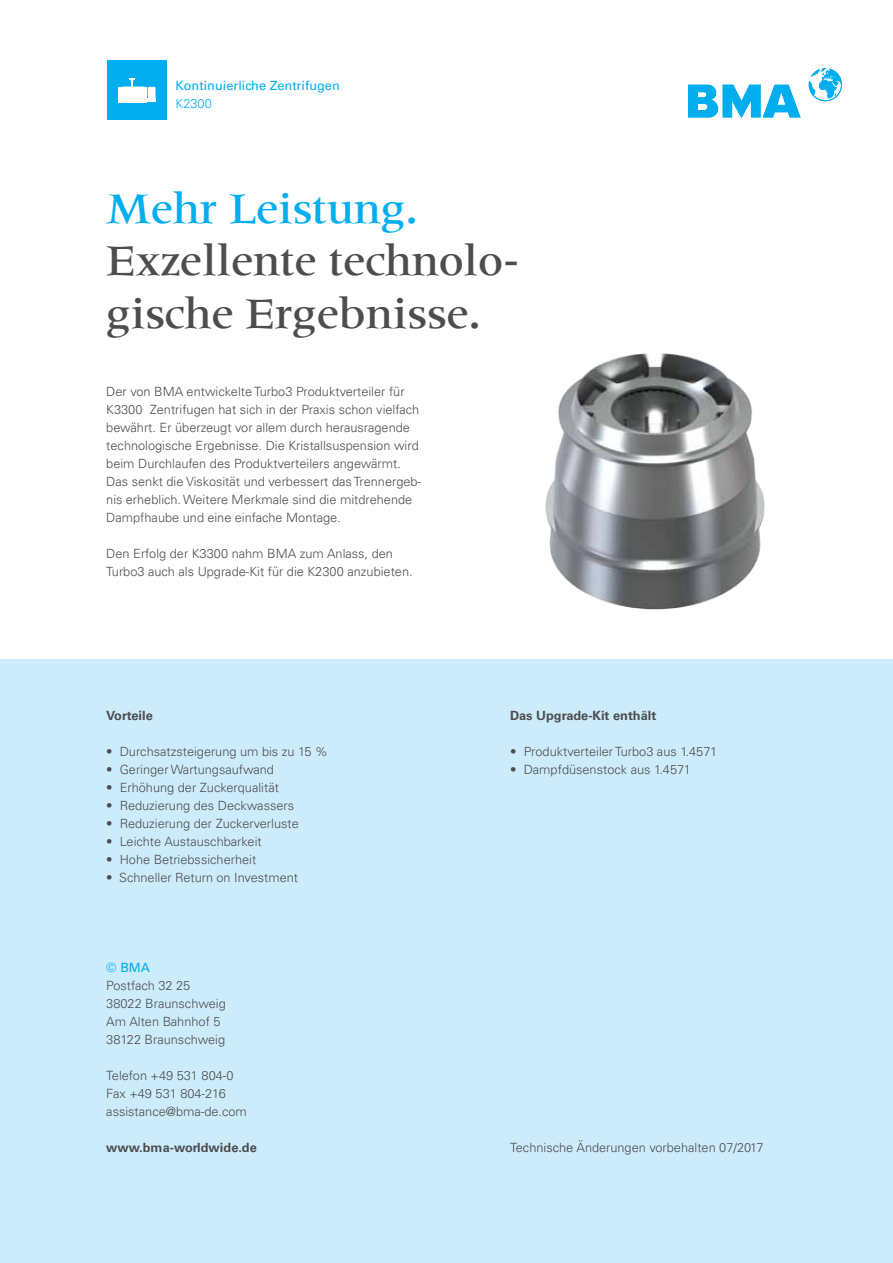
<style>
.page{position:relative;width:893px;height:1263px;background:#fff}
.page>*{position:absolute;margin:0;border:0;box-sizing:border-box;transform-origin:0 0}
.t1{font:500 45px/52.5px "Meridien Com";letter-spacing:-.01em;color:#4d4d4f}
.t2{font:500 45px "Meridien Com";letter-spacing:-.01em;color:#00aeef}
.t3{font:300 12.75px/18px "Univers LT Pro 45";color:#4d4d4f}
.t4{font:700 12.75px "Univers LT Pro 65";color:#4d4d4f}
.t5{font:12.75px "Univers LT Pro 55 Roman";color:#00aeef}
.t6{font:300 12.75px "Univers LT Pro 45";color:#00aeef}
</style>
<div class="page">
<div style="left:107px;top:60px;width:59px;height:60px;background:#00aeef"></div>
<div style="left:118px;top:87px;width:28px;height:16px;background:#fff"></div>
<svg style="left:121px;top:78px;width:24px;height:9px"></svg>
<hr style="left:146px;top:98px;width:10px;height:4px;background:#fff">
<div style="left:148px;top:87px;width:8px;height:11px;background:#fff"></div>
<div style="left:0;top:660px;width:893px;height:603px;background:#c7eafb"></div>
<svg style="left:688px;top:85px;width:112px;height:33px"></svg>
<svg style="left:809px;top:68px;width:33px;height:33px"></svg>
<img style="left:545px;top:353px;width:220px;height:257px">
<p class="t5" style="left:176px;top:77px;width:166px">Kontinuierliche Zentrifugen</p>
<p class="t6" style="left:176px;top:95px;width:38px">K2300</p>
<h1 class="t2" style="left:106px;top:181px;width:313px">Mehr Leistung.</h1>
<h1 class="t1" style="left:106px;top:234px;width:415px">Exzellente technolo&shy;gische Ergebnisse.</h1>
<p class="t3" style="left:106px;top:382px;width:316px">Der von BMA entwickelte Turbo3 Produktverteiler für K3300 Zentrifugen hat sich in der Praxis schon vielfach bewährt. Er überzeugt vor allem durch herausragende technologische Ergebnisse. Die Kristallsuspension wird beim Durchlaufen des Produktverteilers angewärmt.<br>Das senkt die Viskosität und verbessert das Trennergeb&shy;nis erheblich. Weitere Merkmale sind die mitdrehende Dampfhaube und eine einfache Montage.</p>
<p class="t3" style="left:106px;top:544px;width:308px">Den Erfolg der K3300 nahm BMA zum Anlass, den<br>Turbo3 auch als Upgrade-Kit für die K2300 anzubieten.</p>
<p class="t4" style="left:106px;top:707px;width:48px">Vorteile</p>
<p class="t3" style="left:106px;top:742px;width:223px">• Durchsatzsteigerung um bis zu 15 %</p>
<p class="t3" style="left:106px;top:760px;width:169px">• Geringer Wartungsaufwand</p>
<p class="t3" style="left:106px;top:778px;width:174px">• Erhöhung der Zuckerqualität</p>
<p class="t3" style="left:106px;top:796px;width:189px">• Reduzierung des Deckwassers</p>
<p class="t3" style="left:106px;top:814px;width:194px">• Reduzierung der Zuckerverluste</p>
<p class="t3" style="left:106px;top:832px;width:157px">• Leichte Austauschbarkeit</p>
<p class="t3" style="left:106px;top:850px;width:151px">• Hohe Betriebssicherheit</p>
<p class="t3" style="left:106px;top:868px;width:193px">• Schneller Return on Investment</p>
<p class="t5" style="left:106px;top:959px;width:45px">© BMA</p>
<p class="t3" style="left:106px;top:976px;width:121px">Postfach 32 25<br>38022 Braunschweig<br>Am Alten Bahnhof 5<br>38122 Braunschweig</p>
<p class="t3" style="left:106px;top:1066px;width:142px">Telefon +49 531 804-0<br>Fax +49 531 804-216 assistance@bma-de.com</p>
<p class="t4" style="left:106px;top:1139px;width:152px">www.bma-worldwide.de</p>
<p class="t4" style="left:510px;top:707px;width:148px">Das Upgrade-Kit enthält</p>
<p class="t3" style="left:510px;top:742px;width:208px">• Produktverteiler Turbo3 aus 1.4571</p>
<p class="t3" style="left:510px;top:760px;width:182px">• Dampfdüsenstock aus 1.4571</p>
<p class="t3" style="left:510px;top:1138px;width:255px">Technische Änderungen vorbehalten 07/2017</p>
</div>
